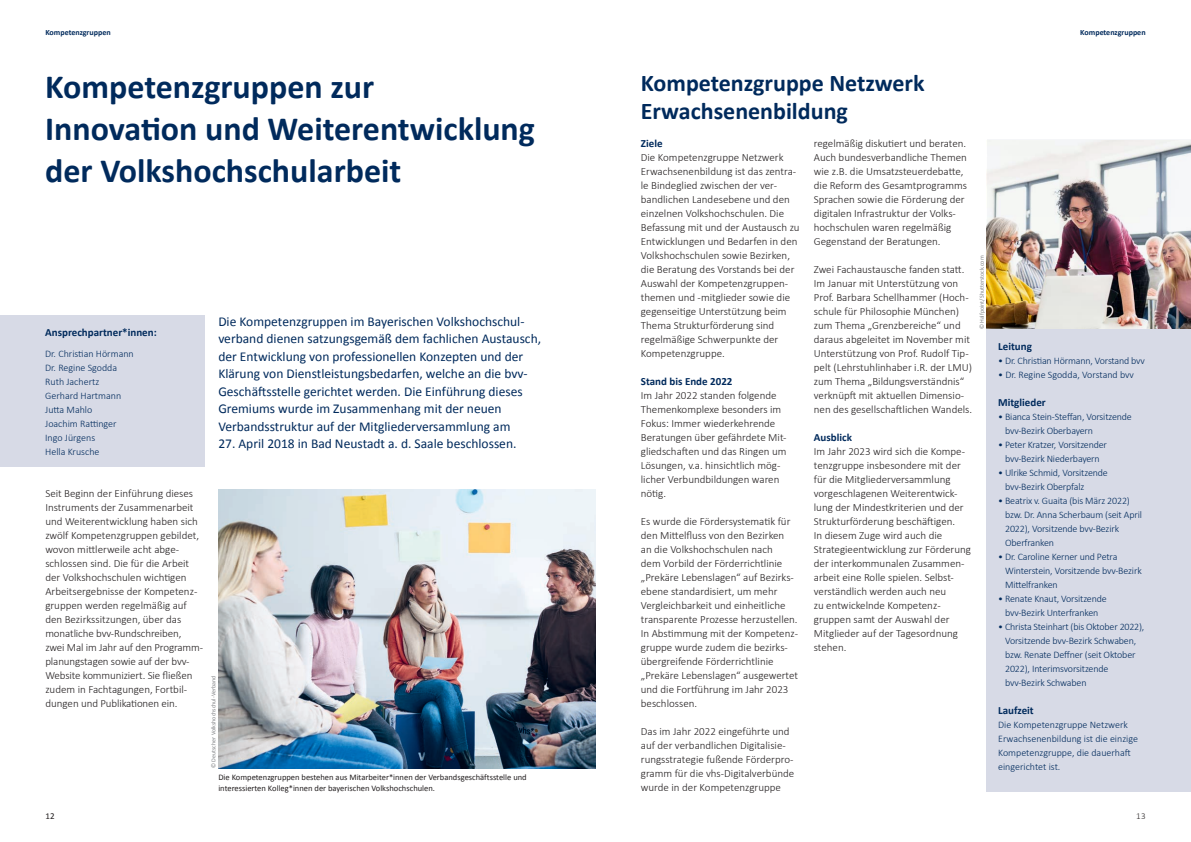
<style>
.page{position:relative;width:1191px;height:842px;background:#fff}
.page>*{position:absolute;margin:0;border:0;box-sizing:border-box;transform-origin:0 0}
.t1{font:700 34px/42px "Calibri";color:#002a5c}
.t2{font:700 24px/28px "Calibri";color:#002a5c}
.t3{font:13.5px/17.5px "Calibri";color:#002a5c}
.t4{font:300 11px/14px "Calibri";color:#231f20}
.t5{font:700 11px "Calibri";color:#002a5c}
.t6{font:300 10px/14px "Calibri";letter-spacing:-.015em;color:#002a5c}
.t7{font:9px "Calibri";color:#231f20}
.t8{font:300 9px "Calibri";color:#231f20}
.t9{font:8.5px/11px "Calibri";color:#231f20}
.t10{font:700 8px "Calibri";color:#002a5c}
.t11{font:6px "Calibri";color:#808285}
</style>
<div class="page">
<img style="left:218px;top:489px;width:377px;height:279px">
<div style="left:0;top:315px;width:204px;height:151px;background:#d7dae6"></div>
<div style="left:986px;top:329px;width:205px;height:463px;background:#d7dae6"></div>
<img style="left:986px;top:140px;width:205px;height:189px">
<p class="t10" style="left:45px;top:27px;width:67px">Kompetenzgruppen</p>
<h1 class="t1" style="left:45px;top:66px;width:491px">Kompetenzgruppen zur<br>Innovation und Weiterentwicklung der Volkshochschularbeit</h1>
<p class="t5" style="left:45px;top:325px;width:113px">Ansprechpartner*innen:</p>
<p class="t6" style="left:45px;top:346px;width:90px">Dr. Christian Hörmann<br>Dr. Regine Sgodda<br>Ruth Jachertz<br>Gerhard Hartmann<br>Jutta Mahlo<br>Joachim Rattinger<br>Ingo Jürgens<br>Hella Krusche</p>
<p class="t3" style="left:218px;top:312px;width:324px">Die Kompetenzgruppen im Bayerischen Volkshochschul&shy;verband dienen satzungsgemäß dem fachlichen Austausch, der Entwicklung von professionellen Konzepten und der Klärung von Dienstleistungsbedarfen, welche an die bvv-Geschäftsstelle gerichtet werden. Die Einführung dieses Gremiums wurde im Zusammenhang mit der neuen Verbandsstruktur auf der Mitgliederversammlung am</p>
<p class="t3" style="left:218px;top:435px;width:300px">27. April 2018 in Bad Neustadt a. d. Saale beschlossen.</p>
<p class="t4" style="left:45px;top:486px;width:159px">Seit Beginn der Einführung dieses Instruments der Zusammenarbeit und Weiterentwicklung haben sich zwölf Kompetenzgruppen gebildet, wovon mittlerweile acht abge&shy;schlossen sind. Die für die Arbeit der Volkshochschulen wichtigen Arbeitsergebnisse der Kompetenz&shy;gruppen werden regelmäßig auf den Bezirkssitzungen, über das monatliche bvv-Rundschreiben, zwei Mal im Jahr auf den Programm&shy;planungstagen sowie auf der bvv-Website kommuniziert. Sie fließen zudem in Fachtagungen, Fortbil&shy;dungen und Publikationen ein.</p>
<p class="t11" style="left:210px;top:768px;width:94px;rotate:-90deg">© Deutscher Volkshochschul-Verband</p>
<p class="t9" style="left:218px;top:772px;width:310px">Die Kompetenzgruppen bestehen aus Mitarbeiter*innen der Verbandsgeschäftsstelle und interessierten Kolleg*innen der bayerischen Volkshochschulen.</p>
<p class="t10" style="left:1080px;top:27px;width:67px">Kompetenzgruppen</p>
<h2 class="t2" style="left:641px;top:69px;width:285px">Kompetenzgruppe Netzwerk<br>Erwachsenenbildung</h2>
<p class="t5" style="left:641px;top:136px;width:23px">Ziele</p>
<p class="t4" style="left:641px;top:150px;width:160px">Die Kompetenzgruppe Netzwerk<br>Erwachsenenbildung ist das zentra&shy;le Bindeglied zwischen der ver&shy;bandlichen Landesebene und den einzelnen Volkshochschulen. Die<br>Befassung mit und der Austausch zu<br>Entwicklungen und Bedarfen in den<br>Volkshochschulen sowie Bezirken, die Beratung des Vorstands bei der<br>Auswahl der Kompetenzgruppen&shy;themen und -mitglieder sowie die gegenseitige Unterstützung beim<br>Thema Strukturförderung sind regelmäßige Schwerpunkte der<br>Kompetenzgruppe.</p>
<p class="t5" style="left:641px;top:374px;width:93px">Stand bis Ende 2022</p>
<p class="t4" style="left:641px;top:388px;width:147px">Im Jahr 2022 standen folgende<br>Themenkomplexe besonders im<br>Fokus: Immer wiederkehrende<br>Beratungen über gefährdete Mit&shy;gliedschaften und das Ringen um<br>Lösungen, v.a. hinsichtlich mög&shy;licher Verbundbildungen waren nötig.</p>
<p class="t4" style="left:641px;top:514px;width:159px">Es wurde die Fördersystematik für den Mittelfluss von den Bezirken<br>an die Volkshochschulen nach<br>dem Vorbild der Förderrichtlinie „Prekäre Lebenslagen“ auf Bezirks&shy;ebene standardisiert, um mehr<br>Vergleichbarkeit und einheitliche transparente Prozesse herzustellen.<br>In Abstimmung mit der Kompetenz&shy;gruppe wurde zudem die bezirks&shy;übergreifende Förderrichtlinie „Prekäre Lebenslagen“ ausgewertet und die Fortführung im Jahr 2023 beschlossen.</p>
<p class="t4" style="left:641px;top:724px;width:155px">Das im Jahr 2022 eingeführte und auf der verbandlichen Digitalisie&shy;rungsstrategie fußende Förderpro&shy;gramm für die vhs-Digitalverbünde wurde in der Kompetenzgruppe</p>
<p class="t4" style="left:814px;top:136px;width:155px">regelmäßig diskutiert und beraten.<br>Auch bundesverbandliche Themen wie z.B. die Umsatzsteuerdebatte, die Reform des Gesamtprogramms Sprachen sowie die Förderung der digitalen Infrastruktur der Volks&shy;hochschulen waren regelmäßig Gegenstand der Beratungen.</p>
<p class="t4" style="left:814px;top:262px;width:160px">Zwei Fachaustausche fanden statt.<br>Im Januar mit Unterstützung von Prof. Barbara Schellhammer (Hoch&shy;schule für Philosophie München) zum Thema „Grenzbereiche“ und daraus abgeleitet im November mit Unterstützung von Prof. Rudolf Tip&shy;pelt (Lehrstuhlinhaber i.R. der LMU) zum Thema „Bildungsverständnis“ verknüpft mit aktuellen Dimensio&shy;nen des gesellschaftlichen Wandels.</p>
<p class="t5" style="left:814px;top:430px;width:40px">Ausblick</p>
<p class="t4" style="left:814px;top:444px;width:159px">Im Jahr 2023 wird sich die Kompe&shy;tenzgruppe insbesondere mit der für die Mitgliederversammlung vorgeschlagenen Weiterentwick&shy;lung der Mindestkriterien und der<br>Strukturförderung beschäftigen.<br>In diesem Zuge wird auch die<br>Strategieentwicklung zur Förderung der interkommunalen Zusammen&shy;arbeit eine Rolle spielen. Selbst&shy;verständlich werden auch neu<br>zu entwickelnde Kompetenz&shy;gruppen samt der Auswahl der<br>Mitglieder auf der Tagesordnung stehen.</p>
<p class="t11" style="left:978px;top:329px;width:75px;rotate:-90deg">© Halfpoint/Shutterstock.com</p>
<p class="t5" style="left:998px;top:339px;width:35px">Leitung</p>
<p class="t6" style="left:998px;top:353px;width:148px">• Dr. Christian Hörmann, Vorstand bvv</p>
<p class="t6" style="left:998px;top:367px;width:137px">• Dr. Regine Sgodda, Vorstand bvv</p>
<p class="t5" style="left:998px;top:395px;width:49px">Mitglieder</p>
<p class="t6" style="left:1005px;top:409px;width:128px;text-indent:-7px">• Bianca Stein-Steffan, Vorsitzende bvv-Bezirk Oberbayern</p>
<p class="t6" style="left:998px;top:437px;width:110px;text-align:center">• Peter Kratzer, Vorsitzender bvv-Bezirk Niederbayern</p>
<p class="t6" style="left:1005px;top:465px;width:104px;text-indent:-7px">• Ulrike Schmid, Vorsitzende bvv-Bezirk Oberpfalz</p>
<p class="t6" style="left:1005px;top:493px;width:138px;text-indent:-7px">• Beatrix v. Guaita (bis März 2022) bzw. Dr. Anna Scherbaum (seit April<br>2022), Vorsitzende bvv-Bezirk<br>Oberfranken</p>
<p class="t6" style="left:1005px;top:549px;width:138px;text-indent:-7px">• Dr. Caroline Kerner und Petra<br>Winterstein, Vorsitzende bvv-Bezirk<br>Mittelfranken</p>
<p class="t6" style="left:998px;top:591px;width:110px;text-align:center">• Renate Knaut, Vorsitzende bvv-Bezirk Unterfranken</p>
<p class="t6" style="left:1005px;top:619px;width:141px;text-indent:-7px">• Christa Steinhart (bis Oktober 2022),<br>Vorsitzende bvv-Bezirk Schwaben, bzw. Renate Deffner (seit Oktober<br>2022), Interimsvorsitzende bvv-Bezirk Schwaben</p>
<p class="t5" style="left:998px;top:703px;width:37px">Laufzeit</p>
<p class="t6" style="left:998px;top:717px;width:141px">Die Kompetenzgruppe Netzwerk<br>Erwachsenenbildung ist die einzige<br>Kompetenzgruppe, die dauerhaft eingerichtet ist.</p>
<p class="t7" style="left:45px;top:810px;width:11px">12</p>
<p class="t8" style="left:1136px;top:810px;width:11px">13</p>
</div>
